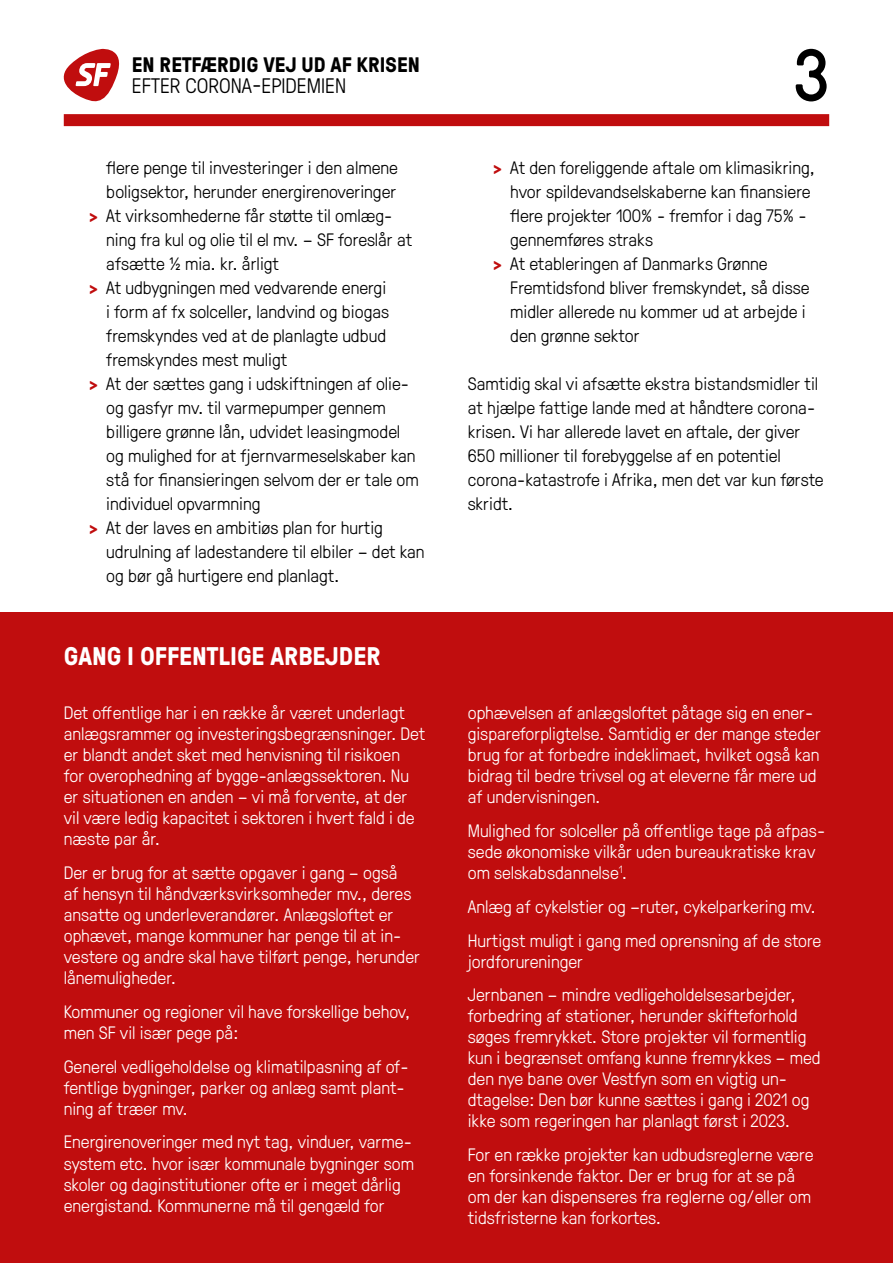
<style>
.page{position:relative;width:893px;height:1263px;background:#fff}
.page>*{position:absolute;margin:0;border:0;box-sizing:border-box;transform-origin:0 0}
.t1{font:73.5px "GT Pressura";color:#000}
.t2{font:700 25.5px "GT Pressura";color:#fff}
.t3{font:700 21px "GT Pressura";color:#000}
.t4{font:300 21px "GT Pressura";color:#000}
.t5{font:300 18px/21px "GT Pressura";color:#fff}
.t6{font:300 18px/24px "GT Pressura";color:#000}
.s1{font-weight:700;color:#c00d0e}
</style>
<div class="page">
<div style="left:64px;top:114px;width:765px;height:12px;background:#c00d0e"></div>
<svg style="left:64px;top:49px;width:55px;height:52px"></svg>
<div style="left:0;top:612px;width:893px;height:651px;background:#c00d0e"></div>
<p class="t3" style="left:132px;top:49px;width:290px">EN RETFÆRDIG VEJ UD AF KRISEN</p>
<p class="t4" style="left:132px;top:71px;width:216px">EFTER CORONA-EPIDEMIEN</p>
<p class="t6" style="left:106px;top:155px;width:293px">flere penge til investeringer i den almene</p>
<p class="t6" style="left:106px;top:179px;width:292px">boligsektor, herunder energirenoveringer</p>
<p class="t6" style="left:89px;top:203px;width:305px"><span class="s1">&gt;</span> At virksomhederne får støtte til omlæg-</p>
<p class="t6" style="left:106px;top:227px;width:307px">ning fra kul og olie til el mv. – SF foreslår at</p>
<p class="t6" style="left:106px;top:251px;width:174px">afsætte ½ mia. kr. årligt</p>
<p class="t6" style="left:89px;top:275px;width:298px"><span class="s1">&gt;</span> At udbygningen med vedvarende energi</p>
<p class="t6" style="left:106px;top:299px;width:284px">i form af fx solceller, landvind og biogas</p>
<p class="t6" style="left:106px;top:323px;width:281px">fremskyndes ved at de planlagte udbud</p>
<p class="t6" style="left:106px;top:347px;width:182px">fremskyndes mest muligt</p>
<p class="t6" style="left:89px;top:371px;width:319px"><span class="s1">&gt;</span> At der sættes gang i udskiftningen af olie-</p>
<p class="t6" style="left:106px;top:395px;width:281px">og gasfyr mv. til varmepumper gennem</p>
<p class="t6" style="left:106px;top:419px;width:296px">billigere grønne lån, udvidet leasingmodel</p>
<p class="t6" style="left:106px;top:443px;width:311px">og mulighed for at fjernvarmeselskaber kan</p>
<p class="t6" style="left:106px;top:466px;width:314px">stå for finansieringen selvom der er tale om</p>
<p class="t6" style="left:106px;top:490px;width:156px">individuel opvarmning</p>
<p class="t6" style="left:89px;top:514px;width:295px"><span class="s1">&gt;</span> At der laves en ambitiøs plan for hurtig</p>
<p class="t6" style="left:106px;top:538px;width:320px">udrulning af ladestandere til elbiler – det kan</p>
<p class="t6" style="left:106px;top:562px;width:235px">og bør gå hurtigere end planlagt.</p>
<h2 class="t2" style="left:64px;top:637px;width:319px">GANG I OFFENTLIGE ARBEJDER</h2>
<p class="t5" style="left:64px;top:701px;width:363px">Det offentlige har i en række år været underlagt anlægsrammer og investeringsbegrænsninger. Det er blandt andet sket med henvisning til risikoen for overophedning af bygge-anlægssektoren. Nu er situationen en anden – vi må forvente, at der vil være ledig kapacitet i sektoren i hvert fald i de næste par år.</p>
<p class="t5" style="left:64px;top:861px;width:358px">Der er brug for at sætte opgaver i gang – også<br>af hensyn til håndværksvirksomheder mv., deres ansatte og underleverandører. Anlægsloftet er ophævet, mange kommuner har penge til at in&shy;vestere og andre skal have tilført penge, herunder lånemuligheder.</p>
<p class="t5" style="left:64px;top:1000px;width:348px">Kommuner og regioner vil have forskellige behov, men SF vil især pege på:</p>
<p class="t5" style="left:64px;top:1055px;width:346px">Generel vedligeholdelse og klimatilpasning af of&shy;fentlige bygninger, parker og anlæg samt plant&shy;ning af træer mv.</p>
<p class="t5" style="left:64px;top:1130px;width:352px">Energirenoveringer med nyt tag, vinduer, varme&shy;system etc. hvor især kommunale bygninger som skoler og daginstitutioner ofte er i meget dårlig energistand. Kommunerne må til gengæld for</p>
<h1 class="t1" style="left:793px;top:23px;width:37px">3</h1>
<p class="t6" style="left:493px;top:154px;width:323px"><span class="s1">&gt;</span> At den foreliggende aftale om klimasikring,</p>
<p class="t6" style="left:510px;top:178px;width:302px">hvor spildevandselskaberne kan finansiere</p>
<p class="t6" style="left:510px;top:202px;width:295px">flere projekter 100% - fremfor i dag 75% -</p>
<p class="t6" style="left:510px;top:226px;width:144px">gennemføres straks</p>
<p class="t6" style="left:493px;top:250px;width:276px"><span class="s1">&gt;</span> At etableringen af Danmarks Grønne</p>
<p class="t6" style="left:510px;top:274px;width:301px">Fremtidsfond bliver fremskyndet, så disse</p>
<p class="t6" style="left:510px;top:298px;width:297px">midler allerede nu kommer ud at arbejde i</p>
<p class="t6" style="left:510px;top:322px;width:131px">den grønne sektor</p>
<p class="t6" style="left:468px;top:370px;width:358px">Samtidig skal vi afsætte ekstra bistandsmidler til at hjælpe fattige lande med at håndtere corona&shy;krisen. Vi har allerede lavet en aftale, der giver 650 millioner til forebyggelse af en potentiel corona-katastrofe i Afrika, men det var kun første skridt.</p>
<p class="t5" style="left:468px;top:701px;width:355px">ophævelsen af anlægsloftet påtage sig en ener&shy;gispareforpligtelse. Samtidig er der mange steder brug for at forbedre indeklimaet, hvilket også kan bidrag til bedre trivsel og at eleverne får mere ud af undervisningen.</p>
<p class="t5" style="left:468px;top:819px;width:359px">Mulighed for solceller på offentlige tage på afpas&shy;sede økonomiske vilkår uden bureaukratiske krav om selskabsdannelse<sup>1</sup>.</p>
<p class="t5" style="left:468px;top:888px;width:355px;line-height:33.8px">Anlæg af cykelstier og –ruter, cykelparkering mv.<br>Hurtigst muligt i gang med oprensning af de store</p>
<p class="t5" style="left:468px;top:943px;width:329px;line-height:33.8px">jordforureninger<br>Jernbanen – mindre vedligeholdelsesarbejder,</p>
<p class="t5" style="left:468px;top:1004px;width:354px">forbedring af stationer, herunder skifteforhold søges fremrykket. Store projekter vil formentlig kun i begrænset omfang kunne fremrykkes – med den nye bane over Vestfyn som en vigtig un&shy;dtagelse: Den bør kunne sættes i gang i 2021 og ikke som regeringen har planlagt først i 2023.</p>
<p class="t5" style="left:468px;top:1143px;width:347px">For en række projekter kan udbudsreglerne være en forsinkende faktor. Der er brug for at se på om der kan dispenseres fra reglerne og/eller om tidsfristerne kan forkortes.</p>
</div>
